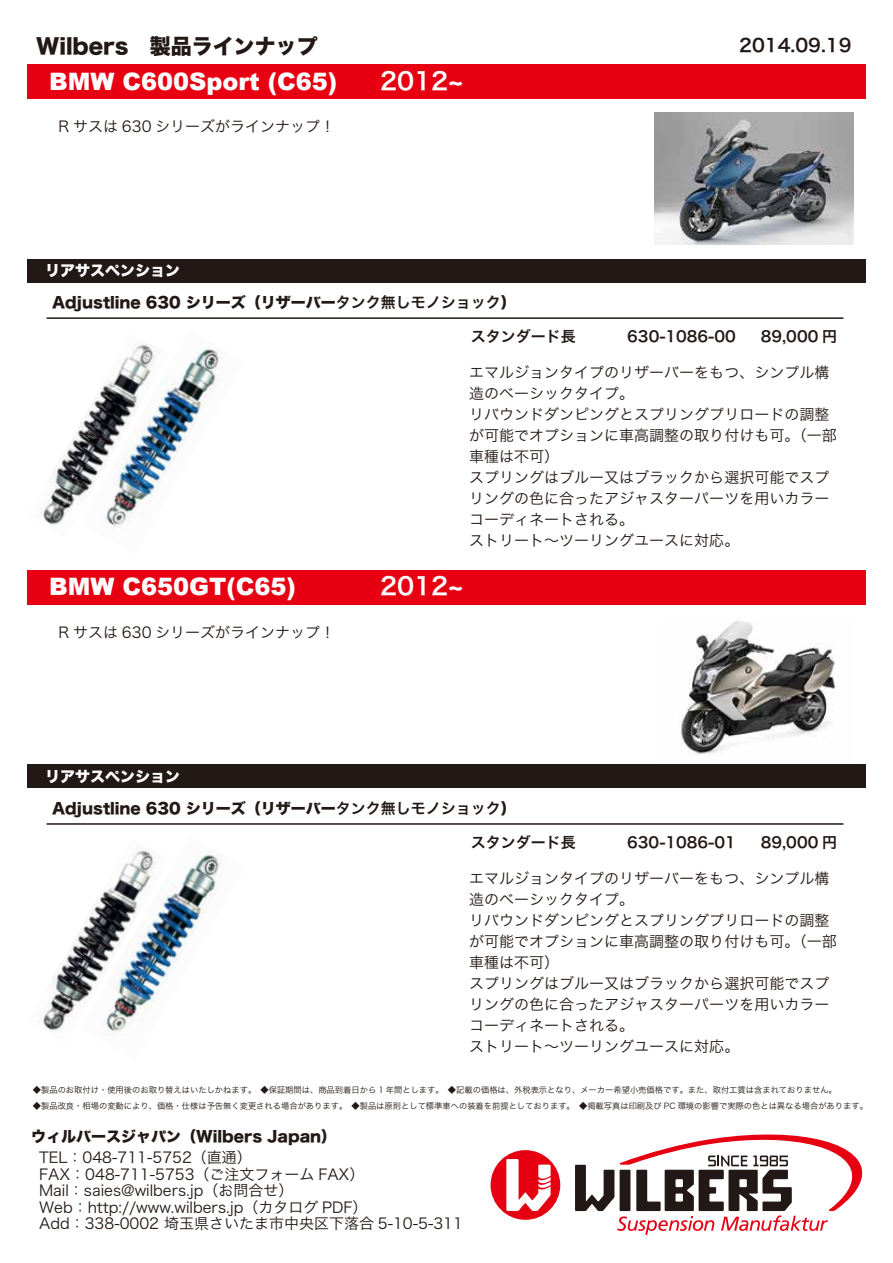
<style>
.page{position:relative;width:893px;height:1263px;background:#fff}
.page>*{position:absolute;margin:0;border:0;box-sizing:border-box;transform-origin:0 0}
.t1{font:900 24px "Arial";color:#fff}
.t2{font:24px "Hira Kaku Pro N W6";color:#fff}
.t3{font:21px "Hira Kaku Std N W8";color:#221815}
.t4{font:18px "Hira Kaku Pro N W6";color:#221815}
.t5{font:15px/21px "Hira Kaku Pro N W3";color:#221815}
.t6{font:15px "Hira Kaku Std N W8";color:#221815}
.t7{font:15px "Hira Kaku Pro N W6";color:#221815}
.t8{font:15px "Hira Kaku Std N W8";color:#fff}
.t9{font:8.25px "Hira Kaku Pro N W3";color:#221815}
.s1{font-family:"Hira Kaku Pro N W6"}
</style>
<div class="page">
<div style="left:27px;top:64px;width:838px;height:35px;background:#e60012"></div>
<div style="left:27px;top:259px;width:838px;height:23px;background:#221815"></div>
<hr style="left:47px;top:317px;width:796px;height:2px;background:#221815">
<div style="left:27px;top:570px;width:838px;height:34px;background:#e60012"></div>
<div style="left:27px;top:765px;width:838px;height:23px;background:#221815"></div>
<hr style="left:47px;top:823px;width:796px;height:2px;background:#221815">
<svg style="left:491px;top:1150px;width:69px;height:70px"></svg>
<svg style="left:575px;top:1134px;width:288px;height:101px"></svg>
<img style="left:655px;top:112px;width:198px;height:132px">
<img style="left:39px;top:426px;width:41px;height:101px">
<img style="left:80px;top:344px;width:141px;height:182px">
<img style="left:39px;top:932px;width:41px;height:101px">
<img style="left:80px;top:850px;width:142px;height:182px">
<img style="left:680px;top:621px;width:155px;height:134px">
<h2 class="t3" style="left:36px;top:34px;width:283px">Wilbers　製品ラインナップ</h2>
<h1 class="t1" style="left:49px;top:64px;width:290px">BMW C600Sport (C65)</h1>
<h1 class="t2" style="left:380px;top:59px;width:84px">2012~</h1>
<p class="t5" style="left:59px;top:115px;width:278px">R サスは 630 シリーズがラインナップ！</p>
<p class="t8" style="left:45px;top:262px;width:136px">リアサスペンション</p>
<p class="t6" style="left:52px;top:294px;width:465px">Adjustline 630 シリーズ（リザーバー<span class="s1">タンク無しモノショック</span>）</p>
<p class="t4" style="left:739px;top:29px;width:114px">2014.09.19</p>
<p class="t7" style="left:471px;top:323px;width:106px">スタンダード長</p>
<p class="t7" style="left:627px;top:323px;width:110px">630-1086-00</p>
<p class="t7" style="left:761px;top:323px;width:78px">89,000 円</p>
<p class="t5" style="left:469px;top:361px;width:369px">エマルジョンタイプのリザーバーをもつ、シンプル構造のベーシックタイプ。<br>リバウンドダンピングとスプリングプリロードの調整が可能でオプションに車高調整の取り付けも可。（一部車種は不可）<br>スプリングはブルー又はブラックから選択可能でスプリングの色に合ったアジャスターパーツを用いカラーコーディネートされる。<br>ストリート～ツーリングユースに対応。</p>
<h1 class="t1" style="left:49px;top:569px;width:248px">BMW C650GT(C65)</h1>
<h1 class="t2" style="left:380px;top:565px;width:84px">2012~</h1>
<p class="t5" style="left:59px;top:621px;width:278px">R サスは 630 シリーズがラインナップ！</p>
<p class="t8" style="left:45px;top:768px;width:136px">リアサスペンション</p>
<p class="t6" style="left:52px;top:800px;width:465px">Adjustline 630 シリーズ（リザーバー<span class="s1">タンク無しモノショック</span>）</p>
<p class="t7" style="left:471px;top:829px;width:106px">スタンダード長</p>
<p class="t7" style="left:627px;top:829px;width:110px">630-1086-01</p>
<p class="t7" style="left:761px;top:829px;width:78px">89,000 円</p>
<p class="t5" style="left:469px;top:867px;width:369px">エマルジョンタイプのリザーバーをもつ、シンプル構造のベーシックタイプ。<br>リバウンドダンピングとスプリングプリロードの調整が可能でオプションに車高調整の取り付けも可。（一部車種は不可）<br>スプリングはブルー又はブラックから選択可能でスプリングの色に合ったアジャスターパーツを用いカラーコーディネートされる。<br>ストリート～ツーリングユースに対応。</p>
<p class="t9" style="left:33px;top:1083px;width:805px">◆製品のお取付け・使用後のお取り替えはいたしかねます。　◆保証期間は、商品到着日から 1 年間とします。　◆記載の価格は、外税表示となり、メーカー希望小売価格です。また、取付工賃は含まれておりません。</p>
<p class="t9" style="left:33px;top:1099px;width:837px">◆製品改良・相場の変動により、価格・仕様は予告無く変更される場合があります。　◆製品は原則として標準車への装着を前提としております。　◆掲載写真は印刷及び PC 環境の影響で実際の色とは異なる場合があります。</p>
<p class="t6" style="left:31px;top:1128px;width:307px">ウィルバースジャパン（Wilbers Japan）</p>
<p class="t5" style="left:39px;top:1148px;width:425px;line-height:16.5px">TEL：048-711-5752（直通）<br>FAX：048-711-5753（ご注文フォーム FAX）<br>Mail：saies@wilbers.jp（お問合せ）<br>Web：http://www.wilbers.jp（カタログ PDF）<br>Add：338-0002 埼玉県さいたま市中央区下落合 5-10-5-311</p>
</div>
